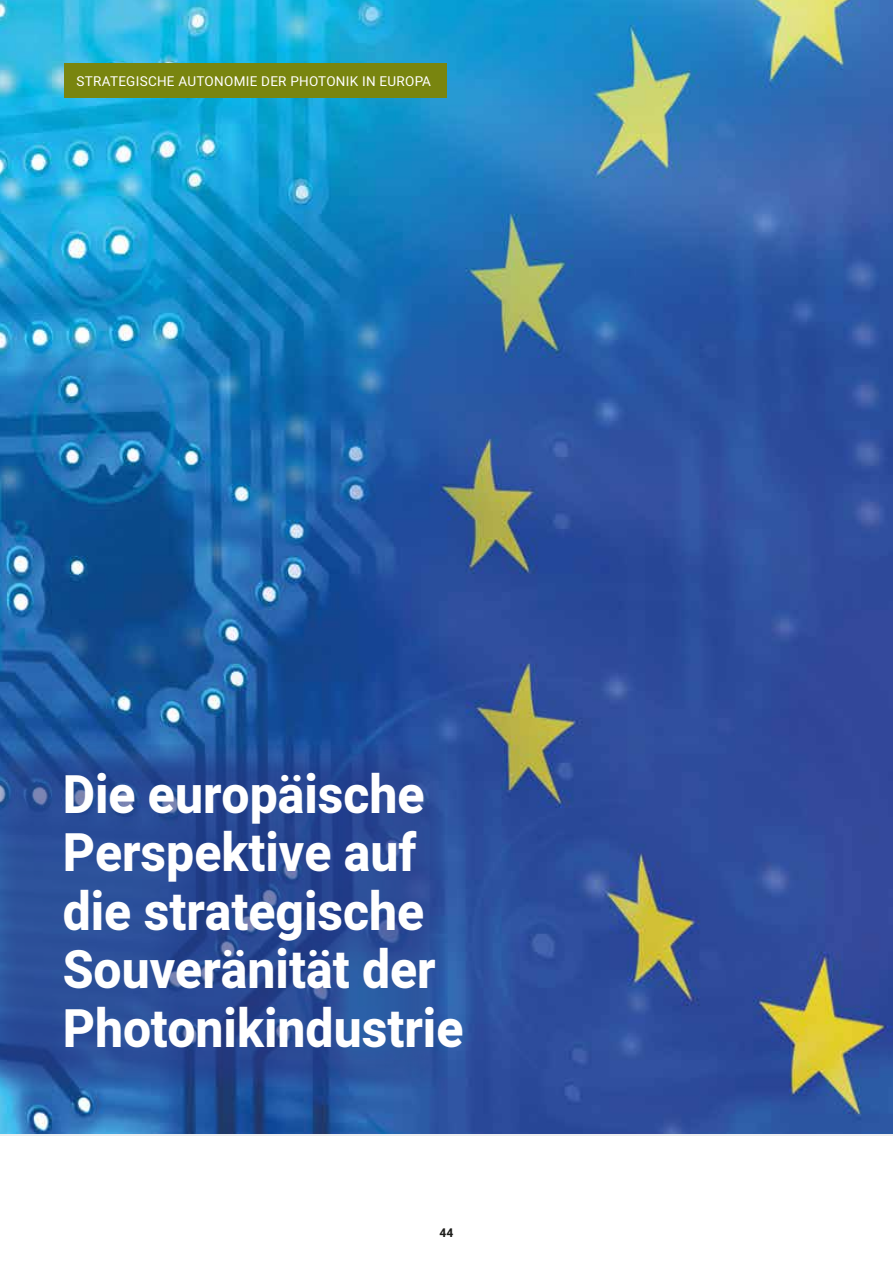
<style>
.page{position:relative;width:893px;height:1263px;background:#fff}
.page>*{position:absolute;margin:0;border:0;box-sizing:border-box;transform-origin:0 0}
.t1{font:800 52.5px/58.5px "Heebo";color:#fff;scale:.95 1}
.t2{font:13.5px "Heebo";letter-spacing:.02em;color:#fff}
.t3{font:700 12px "Heebo";color:#1d1d1b}
</style>
<div class="page">
<img style="left:0;top:0;width:893px;height:1134px">
<div style="left:64px;top:64px;width:382px;height:34px;background:#79850f"></div>
<svg style="left:0;top:744px;width:445px;height:344px;background:#294c96"></svg>
<p class="t2" style="left:77px;top:72px;width:356px">STRATEGISCHE AUTONOMIE DER PHOTONIK IN EUROPA</p>
<p class="t1" style="left:63px;top:766px;width:423px">Die europäische<br>Perspektive auf die strategische<br>Souveränität der<br>Photonikindustrie</p>
<p class="t3" style="left:440px;top:1225px;width:15px">44</p>
</div>
